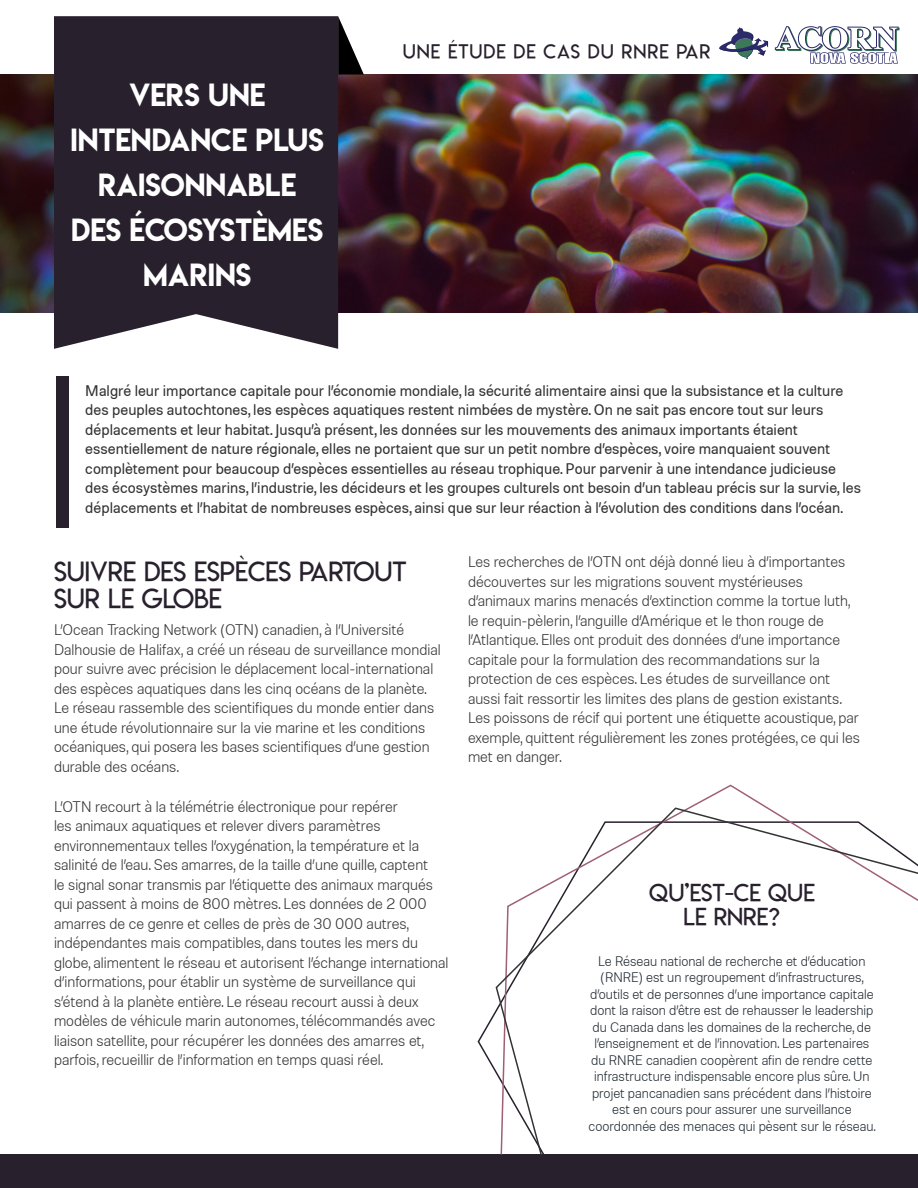
<style>
.page{position:relative;width:918px;height:1188px;background:#fff}
.page>*{position:absolute;margin:0;border:0;box-sizing:border-box;transform-origin:0 0}
.t1{font:28.5px/45px "Lemon Milk";color:#fff;text-align:center}
.t2{font:27px/27px "Lemon Milklight";color:#28202d}
.t3{font:24px/24px "Lemon Milklight";color:#28202d;text-align:center}
.t4{font:19.5px "Lemon Milklight";letter-spacing:.05em;color:#28202d}
.t5{font:300 15px/19.5px "Molde";color:#333334}
.t6{font:15px/19.5px "Molde";color:#333334}
.t7{font:300 13.5px/16.5px "Molde";color:#212a31;text-align:center}
</style>
<div class="page">
<img style="left:0;top:75px;width:918px;height:237px">
<div style="left:54px;top:16px;width:284px;height:333px;background:#28202d"></div>
<svg style="left:338px;top:16px;width:26px;height:59px"></svg>
<div style="left:0;top:1155px;width:918px;height:33px;background:#28202d"></div>
<svg style="left:495px;top:807px;width:423px;height:348px"></svg>
<div style="left:56px;top:376px;width:13px;height:152px;background:#28202d"></div>
<svg style="left:719px;top:27px;width:50px;height:32px"></svg>
<svg style="left:775px;top:26px;width:125px;height:38px"></svg>
<h1 class="t1" style="left:71px;top:72px;width:255px">VERS UNE<br>INTENDANCE PLUS<br>RAISONNABLE<br>DES ÉCOSYSTÈMES<br>MARINS</h1>
<h3 class="t4" style="left:403px;top:40px;width:309px">UNE ÉTUDE DE CAS DU RNRE PAR</h3>
<p class="t6" style="left:85px;top:380px;width:777px">Malgré leur importance capitale pour l’économie mondiale, la sécurité alimentaire ainsi que la subsistance et la culture des peuples autochtones, les espèces aquatiques restent nimbées de mystère. On ne sait pas encore tout sur leurs déplacements et leur habitat. Jusqu’à présent, les données sur les mouvements des animaux importants étaient essentiellement de nature régionale, elles ne portaient que sur un petit nombre d’espèces, voire manquaient souvent complètement pour beaucoup d’espèces essentielles au réseau trophique. Pour parvenir à une intendance judicieuse des écosystèmes marins, l’industrie, les décideurs et les groupes culturels ont besoin d’un tableau précis sur la survie, les déplacements et l’habitat de nombreuses espèces, ainsi que sur leur réaction à l’évolution des conditions dans l’océan.</p>
<h2 class="t2" style="left:54px;top:558px;width:354px">SUIVRE DES ESPÈCES PARTOUT<br>SUR LE GLOBE</h2>
<p class="t5" style="left:54px;top:620px;width:388px">L’Ocean Tracking Network (OTN) canadien, à l’Université Dalhousie de Halifax, a créé un réseau de surveillance mondial pour suivre avec précision le déplacement local-international des espèces aquatiques dans les cinq océans de la planète.<br>Le réseau rassemble des scientifiques du monde entier dans une étude révolutionnaire sur la vie marine et les conditions océaniques, qui posera les bases scientifiques d’une gestion durable des océans.</p>
<p class="t5" style="left:54px;top:796px;width:396px">L’OTN recourt à la télémétrie électronique pour repérer<br>les animaux aquatiques et relever divers paramètres environnementaux telles l’oxygénation, la température et la salinité de l’eau. Ses amarres, de la taille d’une quille, captent<br>le signal sonar transmis par l’étiquette des animaux marqués qui passent à moins de 800 mètres. Les données de 2 000 amarres de ce genre et celles de près de 30 000 autres, indépendantes mais compatibles, dans toutes les mers du globe, alimentent le réseau et autorisent l’échange international d’informations, pour établir un système de surveillance qui s’étend à la planète entière. Le réseau recourt aussi à deux modèles de véhicule marin autonomes, télécommandés avec liaison satellite, pour récupérer les données des amarres et, parfois, recueillir de l’information en temps quasi réel.</p>
<p class="t5" style="left:468px;top:552px;width:394px">Les recherches de l’OTN ont déjà donné lieu à d’importantes découvertes sur les migrations souvent mystérieuses d’animaux marins menacés d’extinction comme la tortue luth, le requin-pèlerin, l’anguille d’Amérique et le thon rouge de l’Atlantique. Elles ont produit des données d’une importance capitale pour la formulation des recommandations sur la protection de ces espèces. Les études de surveillance ont aussi fait ressortir les limites des plans de gestion existants.<br>Les poissons de récif qui portent une étiquette acoustique, par exemple, quittent régulièrement les zones protégées, ce qui les met en danger.</p>
<h3 class="t3" style="left:649px;top:880px;width:167px">QU’EST-CE QUE<br>LE RNRE?</h3>
<p class="t7" style="left:589px;top:952px;width:289px">Le Réseau national de recherche et d’éducation (RNRE) est un regroupement d’infrastructures, d’outils et de personnes d’une importance capitale dont la raison d’être est de rehausser le leadership du Canada dans les domaines de la recherche, de l’enseignement et de l’innovation. Les partenaires du RNRE canadien coopèrent afin de rendre cette infrastructure indispensable encore plus sûre. Un projet pancanadien sans précédent dans l’histoire est en cours pour assurer une surveillance coordonnée des menaces qui pèsent sur le réseau.</p>
</div>
